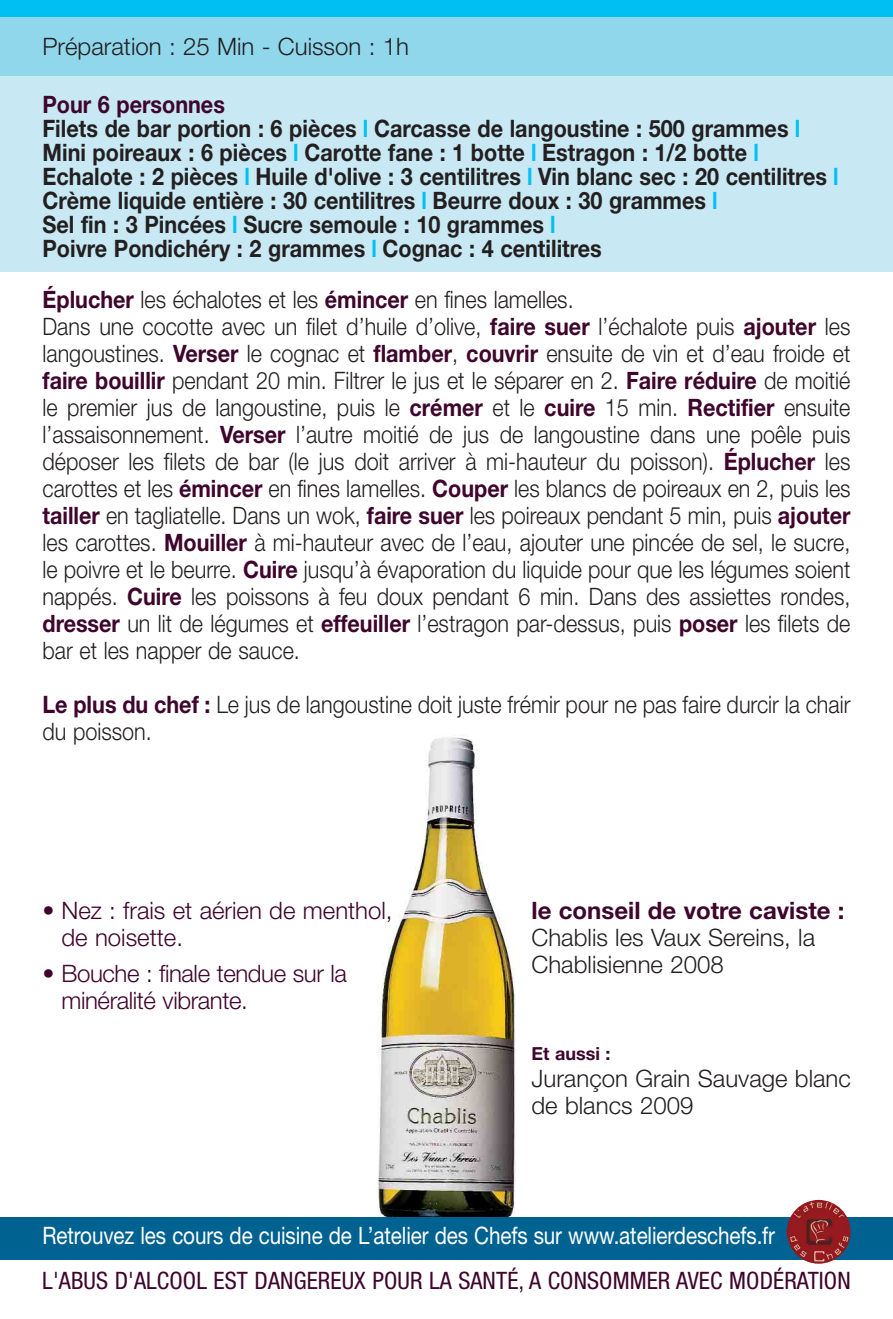
<style>
.page{position:relative;width:893px;height:1319px;background:#fff}
.page>*{position:absolute;margin:0;border:0;box-sizing:border-box;transform-origin:0 0}
.t1{font:300 24px/27px "Helvetica Neue";color:#231f20;scale:.9 1}
.t2{font:700 24px/24px "Helvetica Neue";color:#231f20;scale:.9 1}
.t3{font:300 24px/27px "Helvetica Neue";color:#231f20}
.t4{font:300 24px/27px "Helvetica Neue";letter-spacing:-.015em;color:#3f052c}
.t5{font:24px "Helvetica Neue";letter-spacing:-.005em;color:#fff;scale:.86 1}
.t6{font:condensed 24px "Helvetica Neue";letter-spacing:.005em;color:#3f052c}
.t7{font:700 24px "Helvetica Neue";color:#3f052c}
.t8{font:700 18px "Helvetica Neue";color:#3f052c}
.s1{color:#3f052c}
.s2{color:#00c0f3}
.s3{font-weight:700;color:#3f052c}
</style>
<div class="page">
<img style="left:377px;top:735px;width:139px;height:481px">
<div style="left:0;top:0;width:893px;height:17px;background:#00c0f3"></div>
<div style="left:0;top:17px;width:893px;height:60px;background:#90d7ec"></div>
<div style="left:0;top:77px;width:893px;height:195px;background:#c8e9f4"></div>
<div style="left:0;top:1216px;width:893px;height:43px;background:#006291"></div>
<img style="left:787px;top:1199px;width:64px;height:64px;border-radius:50%">
<p class="t3" style="left:43px;top:36px;width:368px">Préparation : 25 Min - Cuisson : 1h</p>
<p class="t2" style="left:43px;top:95px;width:886px"><span class="s1">Pour 6 personnes<br></span>Filets de bar portion : 6 pièces <span class="s2">l</span> Carcasse de langoustine : 500 grammes <span class="s2">l </span>Mini poireaux : 6 pièces <span class="s2">l</span> Carotte fane : 1 botte <span class="s2">l</span> Estragon : 1/2 botte <span class="s2">l </span>Echalote : 2 pièces <span class="s2">l</span> Huile d'olive : 3 centilitres <span class="s2">l</span> Vin blanc sec : 20 centilitres <span class="s2">l </span>Crème liquide entière : 30 centilitres <span class="s2">l</span> Beurre doux : 30 grammes <span class="s2">l<br></span>Sel fin : 3 Pincées <span class="s2">l</span> Sucre semoule : 10 grammes <span class="s2">l<br></span>Poivre Pondichéry : 2 grammes <span class="s2">l</span> Cognac : 4 centilitres</p>
<p class="t1" style="left:43px;top:288px;width:899px"><span class="s3">Éplucher</span> les échalotes et les <span class="s3">émincer</span> en fines lamelles.<br>Dans une cocotte avec un filet d’huile d’olive, <span class="s3">faire suer</span> l’échalote puis <span class="s3">ajouter</span> les langoustines. <span class="s3">Verser</span> le cognac et <span class="s3">flamber</span>, <span class="s3">couvrir</span> ensuite de vin et d’eau froide et <span class="s3">faire bouillir</span> pendant 20 min. Filtrer le jus et le séparer en 2. <span class="s3">Faire réduire</span> de moitié le premier jus de langoustine, puis le <span class="s3">crémer</span> et le <span class="s3">cuire</span> 15 min. <span class="s3">Rectifier</span> ensuite l’assaisonnement. <span class="s3">Verser</span> l’autre moitié de jus de langoustine dans une poêle puis déposer les filets de bar (le jus doit arriver à mi-hauteur du poisson). <span class="s3">Éplucher</span> les carottes et les <span class="s3">émincer</span> en fines lamelles. <span class="s3">Couper</span> les blancs de poireaux en 2, puis les <span class="s3">tailler</span> en tagliatelle. Dans un wok, <span class="s3">faire suer</span> les poireaux pendant 5 min, puis <span class="s3">ajouter </span>les carottes. <span class="s3">Mouiller</span> à mi-hauteur avec de l’eau, ajouter une pincée de sel, le sucre, le poivre et le beurre. <span class="s3">Cuire</span> jusqu’à évaporation du liquide pour que les légumes soient nappés. <span class="s3">Cuire</span> les poissons à feu doux pendant 6 min. Dans des assiettes rondes, <span class="s3">dresser</span> un lit de légumes et <span class="s3">effeuiller</span> l’estragon par-dessus, puis <span class="s3">poser</span> les filets de bar et les napper de sauce.</p>
<p class="t1" style="left:43px;top:693px;width:899px"><span class="s3">Le plus du chef :</span> Le jus de langoustine doit juste frémir pour ne pas faire durcir la chair du poisson.</p>
<p class="t4" style="left:62px;top:899px;width:333px;text-indent:-19px">• Nez : frais et aérien de menthol, de noisette.</p>
<p class="t4" style="left:62px;top:961px;width:287px;text-indent:-19px">• Bouche : finale tendue sur la minéralité vibrante.</p>
<p class="t7" style="left:531px;top:901px;width:315px">le conseil de votre caviste :</p>
<p class="t3" style="left:531px;top:926px;width:285px">Chablis les Vaux Sereins, la<br>Chablisienne 2008</p>
<p class="t8" style="left:531px;top:1047px;width:80px">Et aussi :</p>
<p class="t3" style="left:531px;top:1067px;width:321px">Jurançon Grain Sauvage blanc de blancs 2009</p>
<p class="t5" style="left:43px;top:1226px;width:853px">Retrouvez les cours de cuisine de L’atelier des Chefs sur www.atelierdeschefs.fr</p>
<p class="t6" style="left:42px;top:1271px;width:810px">L'ABUS D'ALCOOL EST DANGEREUX POUR LA SANTÉ, A CONSOMMER AVEC MODÉRATION</p>
</div>
